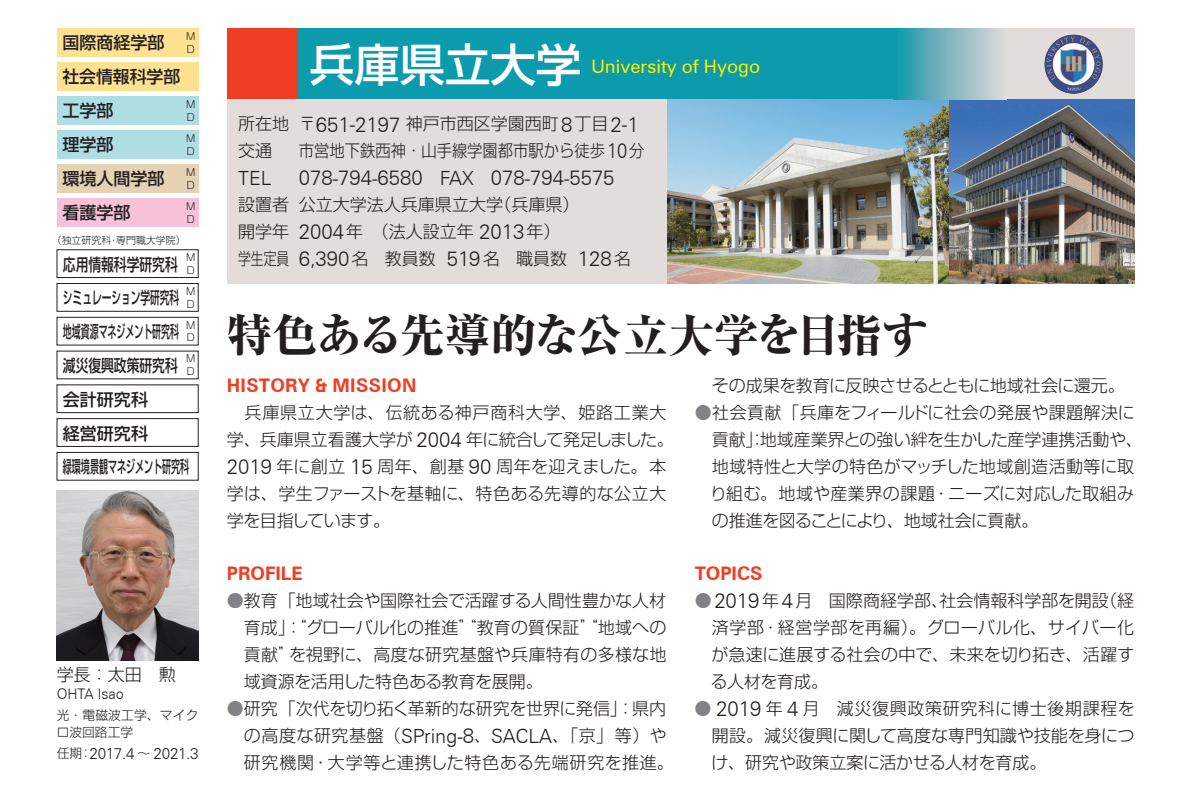
<style>
.page{position:relative;width:1191px;height:797px;background:#fff}
.page>*{position:absolute;margin:0;border:0;box-sizing:border-box;transform-origin:0 0}
.t1{font:800 45.4px "Ryumin Pro";letter-spacing:-.02em;color:#231f20}
.t2{font:500 45.4px "Shin Go Pro";color:#fff}
.t3{font:300 20.4px "Zurich BT";color:#231f20}
.t4{font:300 19.6px "Zurich BT";color:#231f20}
.t5{font:700 18.8px "Zurich BT";letter-spacing:.005em;color:#ef3e22}
.t6{font:18.4px "Zurich BT";color:#fff101}
.t7{font:300 17px/27px "Shin Go Pro";color:#231f20}
.t8{font:500 17px/34px "Shin Go Pro";color:#231f20}
.t9{font:500 17px "Shin Go Pro";color:#231f20;scale:.53 1}
.t10{font:300 17px "Shin Go Pro";letter-spacing:-.03em;color:#231f20}
.t11{font:300 17px "Shin Go Pro";color:#231f20;scale:.9 1}
.t12{font:500 17px "Shin Go Pro";color:#231f20;scale:.75 1}
.t13{font:500 17px "Shin Go Pro";color:#231f20;scale:.57 1}
.t14{font:300 15.4px "Zurich BT";letter-spacing:-.015em;color:#231f20}
.t15{font:300 14.6px "Zurich BT";color:#231f20;scale:.96 1}
.t16{font:300 12.8px/17px "Shin Go Pro";letter-spacing:.015em;color:#231f20}
.t17{font:300 10px/12.8px "Shin Go Pro";color:#231f20}
.s1{font-family:"Shin Go Pro";font-size:12.8px}
.s2{font-size:14.6px}
.s3{font-family:"Zurich BT";font-size:20.4px}
.s4{font-family:"Zurich BT";font-size:19.6px}
.s5{font-size:19.6px}
.s6{color:#808285}
</style>
<div class="page">
<img style="left:666px;top:99px;width:468px;height:184px">
<div style="left:950px;top:28px;width:184px;height:71px;background:#e2ddda"></div>
<div style="left:227px;top:28px;width:71px;height:71px;background:#ef3e22"></div>
<div style="left:298px;top:28px;width:652px;height:71px;background:#0c9aad"></div>
<div style="left:893px;top:28px;width:113px;height:71px;background:linear-gradient(to right,#1396ab,#e6d8d8)"></div>
<img style="left:57px;top:490px;width:141px;height:170px">
<img style="left:1044px;top:34px;width:59px;height:60px">
<div style="left:57px;top:385px;width:141px;height:28px;border:1px solid #231f20"></div>
<div style="left:57px;top:28px;width:141px;height:29px;background:#ffe192"></div>
<div style="left:57px;top:62px;width:141px;height:29px;background:#ffe192"></div>
<div style="left:57px;top:96px;width:141px;height:29px;background:#aedee4"></div>
<div style="left:57px;top:130px;width:141px;height:29px;background:#aedee4"></div>
<div style="left:57px;top:164px;width:141px;height:29px;background:#e4d2b3"></div>
<div style="left:57px;top:198px;width:141px;height:29px;background:#f7c1d9"></div>
<div style="left:57px;top:249px;width:141px;height:29px;border:1px solid #231f20"></div>
<div style="left:227px;top:99px;width:439px;height:184px;background:#e2ddda"></div>
<div style="left:57px;top:452px;width:141px;height:28px;border:1px solid #231f20"></div>
<div style="left:57px;top:418px;width:141px;height:29px;border:1px solid #231f20"></div>
<div style="left:57px;top:283px;width:141px;height:29px;border:1px solid #231f20"></div>
<div style="left:57px;top:317px;width:141px;height:28px;border:1px solid #231f20"></div>
<p class="t8" style="left:62px;top:23px;width:104px">国際商経学部</p>
<p class="t17" style="left:186px;top:28px;width:11px">Ｍ<br>Ｄ</p>
<p class="t8" style="left:62px;top:58px;width:119px">社会情報科学部工学部</p>
<p class="t17" style="left:186px;top:97px;width:11px">Ｍ<br>Ｄ</p>
<p class="t8" style="left:62px;top:126px;width:53px">理学部</p>
<p class="t17" style="left:186px;top:131px;width:11px">Ｍ<br>Ｄ</p>
<p class="t8" style="left:62px;top:160px;width:104px">環境人間学部</p>
<p class="t17" style="left:186px;top:165px;width:11px">Ｍ<br>Ｄ</p>
<p class="t8" style="left:62px;top:194px;width:70px">看護学部</p>
<p class="t17" style="left:186px;top:199px;width:11px">Ｍ<br>Ｄ</p>
<p class="t12" style="left:63px;top:250px;width:155px">応用情報科学研究科</p>
<p class="t17" style="left:186px;top:250px;width:11px">Ｍ<br>Ｄ</p>
<p class="t17" style="left:52px;top:233px;width:135px">（独立研究科・専門職大学院）</p>
<p class="t13" style="left:63px;top:284px;width:206px">シミュレーション学研究科</p>
<p class="t17" style="left:186px;top:283px;width:11px">Ｍ<br>Ｄ</p>
<p class="t9" style="left:63px;top:318px;width:221px">地域資源マネジメント研究科</p>
<p class="t17" style="left:186px;top:317px;width:11px">Ｍ<br>Ｄ</p>
<p class="t12" style="left:63px;top:352px;width:155px">減災復興政策研究科</p>
<p class="t17" style="left:186px;top:351px;width:11px">Ｍ<br>Ｄ</p>
<p class="t8" style="left:63px;top:380px;width:87px">会計研究科</p>
<p class="t8" style="left:63px;top:414px;width:87px">経営研究科</p>
<p class="t9" style="left:63px;top:453px;width:240px">緑環境景観マネジメント研究科</p>
<p class="t7" style="left:57px;top:659px;width:121px">学長：太田 勲</p>
<p class="t15" style="left:57px;top:685px;width:72px">OHTA Isao</p>
<p class="t16" style="left:57px;top:705px;width:143px">光・電磁波工学、マイクロ波回路工学</p>
<p class="t14" style="left:57px;top:744px;width:143px"><span class="s1">任期：</span>2017<span class="s2">.</span>4 <span class="s1">～</span> 2021<span class="s2">.</span>3</p>
<h1 class="t2" style="left:309px;top:28px;width:274px">兵庫県立大学</h1>
<p class="t6" style="left:591px;top:55px;width:170px">University of Hyogo</p>
<p class="t7" style="left:238px;top:108px;width:402px">所在地〒<span class="s3">651</span><span class="s4">-</span><span class="s3">2197</span> 神戸市西区学園西町<span class="s3">8</span>丁目<span class="s3">2</span><span class="s4">-</span><span class="s3">1</span>交通</p>
<p class="t11" style="left:299px;top:137px;width:385px">市営地下鉄西神・山手線学園都市駅から徒歩<span class="s3">10</span>分</p>
<p class="t4" style="left:238px;top:166px;width:35px">TEL</p>
<p class="t3" style="left:299px;top:166px;width:317px">078<span class="s5">-</span>794<span class="s5">-</span>6580 <span class="s5">FAX</span> 078<span class="s5">-</span>794<span class="s5">-</span>5575</p>
<p class="t7" style="left:238px;top:189px;width:394px">設置者公立大学法人兵庫県立大学（兵庫県）<br>開学年 <span class="s3">2004</span>年（法人設立年 <span class="s3">2013</span>年）<br>学生定員 <span class="s3">6</span><span class="s4">,</span><span class="s3">390</span>名 教員数 <span class="s3">519</span>名 職員数 <span class="s3">128</span>名</p>
<h1 class="t1" style="left:227px;top:299px;width:702px">特色ある先導的な公立大学を目指す</h1>
<p class="t5" style="left:227px;top:374px;width:191px">HISTORY &amp; MISSION</p>
<p class="t7" style="left:227px;top:397px;width:448px;text-indent:18px">兵庫県立大学は、伝統ある神戸商科大学、姫路工業大学、兵庫県立看護大学が <span class="s3">2004</span> 年に統合して発足しました。<br><span class="s3">2019</span> 年に創立 <span class="s3">15</span> 周年、創基 <span class="s3">90</span> 周年を迎えました。本学は、学生ファーストを基軸に、特色ある先導的な公立大学を目指しています。</p>
<p class="t5" style="left:227px;top:562px;width:77px">PROFILE</p>
<p class="t7" style="left:244px;top:585px;width:424px;text-align:justify;text-indent:-17px"><span class="s6">●</span>教育「地域社会や国際社会で活躍する人間性豊かな人材育成」：“グローバル化の推進”“教育の質保証”“地域への貢献”を視野に、高度な研究基盤や兵庫特有の多様な地域資源を活用した特色ある教育を展開。</p>
<p class="t7" style="left:244px;top:693px;width:431px;text-indent:-17px"><span class="s6">●</span>研究「次代を切り拓く革新的な研究を世界に発信」：県内の高度な研究基盤（<span class="s4">SPring-</span><span class="s3">8</span>、<span class="s4">SACLA</span>、「京」等）や研究機関・大学等と連携した特色ある先端研究を推進。</p>
<p class="t10" style="left:711px;top:372px;width:414px">その成果を教育に反映させるとともに地域社会に還元。</p>
<p class="t7" style="left:710px;top:397px;width:434px;text-indent:-15px"><span class="s6">●</span>社会貢献「兵庫をフィールドに社会の発展や課題解決に貢献」：地域産業界との強い絆を生かした産学連携活動や、地域特性と大学の特色がマッチした地域創造活動等に取り組む。地域や産業界の課題・ニーズに対応した取組みの推進を図ることにより、地域社会に貢献。</p>
<p class="t5" style="left:694px;top:562px;width:69px">TOPICS</p>
<p class="t7" style="left:711px;top:585px;width:425px;text-align:justify;text-indent:-16px"><span class="s6">●</span><span class="s3">2019</span>年<span class="s3">4</span>月 国際商経学部、社会情報科学部を開設（経済学部・経営学部を再編）。グローバル化、サイバー化が急速に進展する社会の中で、未来を切り拓き、活躍する人材を育成。</p>
<p class="t7" style="left:711px;top:693px;width:425px;text-align:justify;text-indent:-17px"><span class="s6">●</span> <span class="s3">2019</span> 年 <span class="s3">4</span> 月 減災復興政策研究科に博士後期課程を開設。減災復興に関して高度な専門知識や技能を身につけ、研究や政策立案に活かせる人材を育成。</p>
</div>
